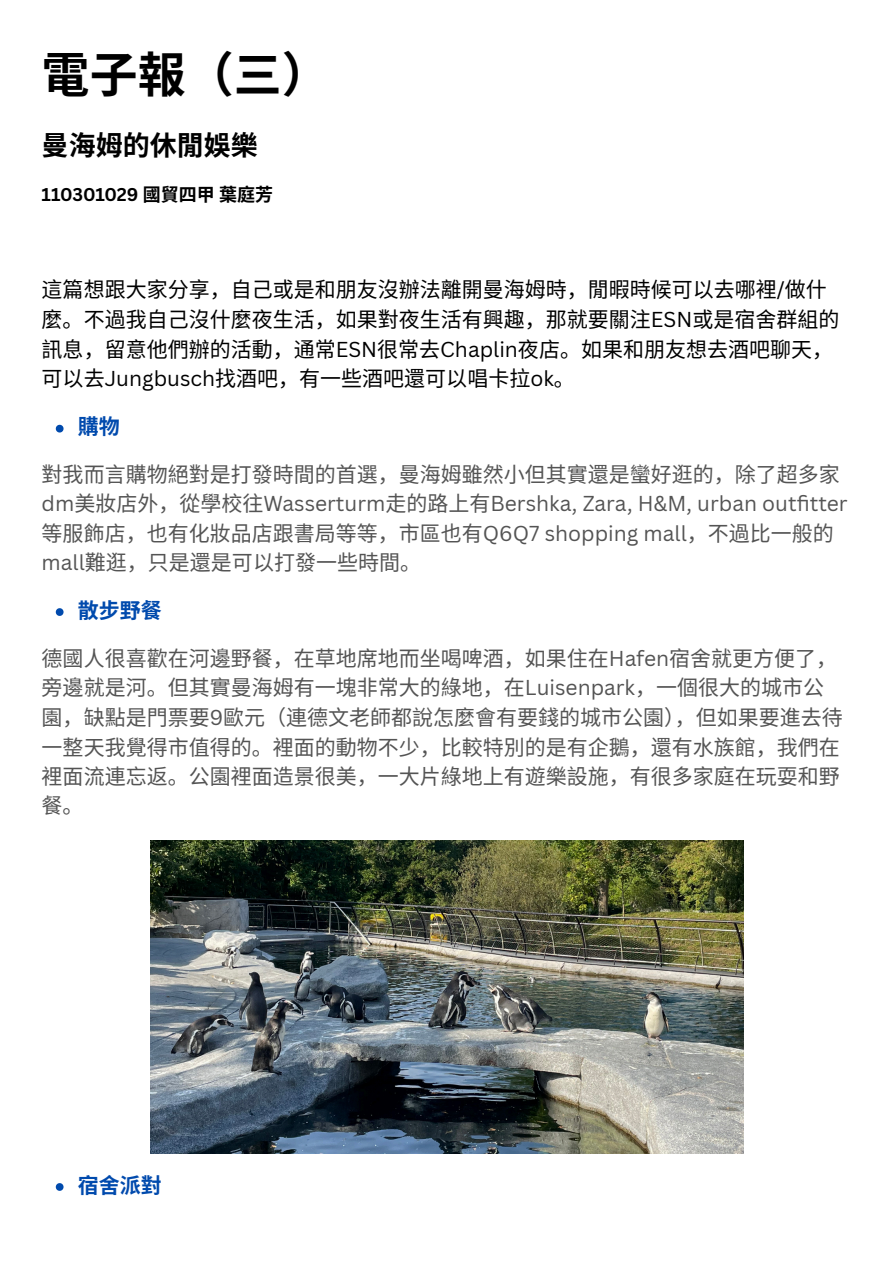
<style>
.page{position:relative;width:894px;height:1263px;background:#fff}
.page>*{position:absolute;margin:0;border:0;box-sizing:border-box;transform-origin:0 0}
.t1{font:700 48px "Noto Sans CJ Ksc";color:#000}
.t2{font:700 27px "Noto Sans CJ Ksc";color:#000}
.t3{font:21px/29.4px "Noto Sans CJ Ksc";color:#545454}
.t4{font:21px/29.7px "Noto Sans CJ Ksc";color:#000}
.t5{font:700 21px "Noto Sans CJ Ksc";color:#004aad}
.t6{font:700 18px "Canva Sans";letter-spacing:-.015em;color:#000}
.s1{font-family:"Noto Sans CJ Ksc"}
.s2{font-family:"Canva Sans"}
</style>
<div class="page">
<svg style="left:56px;top:425px;width:7px;height:7px"></svg>
<svg style="left:56px;top:608px;width:7px;height:8px"></svg>
<svg style="left:56px;top:1183px;width:7px;height:8px"></svg>
<img style="left:151px;top:840px;width:591px;height:313px">
<h1 class="t1" style="left:42px;top:37px;width:289px">電子報（三）</h1>
<h2 class="t2" style="left:42px;top:124px;width:217px">曼海姆的休閒娛樂</h2>
<p class="t6" style="left:42px;top:182px;width:233px">110301029 <span class="s1">國貿四甲葉庭芳</span></p>
<p class="t4" style="left:42px;top:273px;width:799px">這篇想跟大家分享，自己或是和朋友沒辦法離開曼海姆時，閒暇時候可以去哪裡<span class="s2">/</span>做什麼。不過我自己沒什麼夜生活，如果對夜生活有興趣，那就要關注<span class="s2">ESN</span>或是宿舍群組的訊息，留意他們辦的活動，通常<span class="s2">ESN</span>很常去<span class="s2">Chaplin</span>夜店。如果和朋友想去酒吧聊天，可以去<span class="s2">Jungbusch</span>找酒吧，有一些酒吧還可以唱卡拉<span class="s2">ok</span>。</p>
<p class="t5" style="left:78px;top:410px;width:43px">購物</p>
<p class="t3" style="left:42px;top:458px;width:807px">對我而言購物絕對是打發時間的首選，曼海姆雖然小但其實還是蠻好逛的，除了超多家<span class="s2">dm</span>美妝店外，從學校往<span class="s2">Wasserturm</span>走的路上有<span class="s2">Bershka, Zara, H&amp;M, urban outfitter</span>等服飾店，也有化妝品店跟書局等等，市區也有<span class="s2">Q6Q7 shopping mall</span>，不過比一般的<span class="s2">mall</span>難逛，只是還是可以打發一些時間。</p>
<p class="t5" style="left:78px;top:593px;width:85px">散步野餐</p>
<p class="t3" style="left:42px;top:642px;width:802px">德國人很喜歡在河邊野餐，在草地席地而坐喝啤酒，如果住在<span class="s2">Hafen</span>宿舍就更方便了，旁邊就是河。但其實曼海姆有一塊非常大的綠地，在<span class="s2">Luisenpark</span>，一個很大的城市公園，缺點是門票要<span class="s2">9</span>歐元（連德文老師都說怎麼會有要錢的城市公園），但如果要進去待一整天我覺得市值得的。裡面的動物不少，比較特別的是有企鵝，還有水族館，我們在裡面流連忘返。公園裡面造景很美，一大片綠地上有遊樂設施，有很多家庭在玩耍和野餐。</p>
<p class="t5" style="left:78px;top:1168px;width:85px">宿舍派對</p>
</div>
